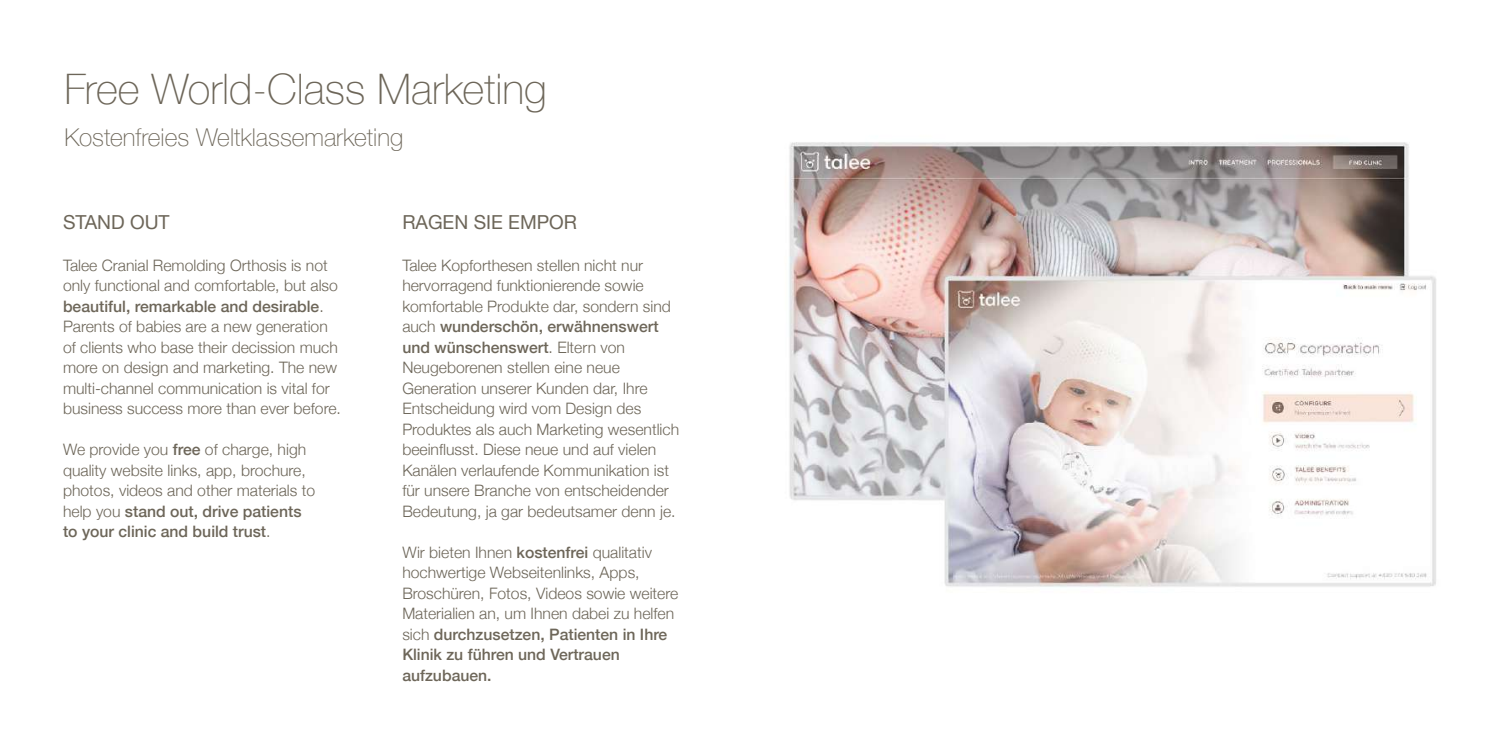
<style>
.page{position:relative;width:1489px;height:745px;background:#fff}
.page>*{position:absolute;margin:0;border:0;box-sizing:border-box;transform-origin:0 0}
.t1{font:100 42px "Helvetica Neue";color:#6d6659}
.t2{font:100 24.5px "Helvetica Neue";color:#6d6659}
.t3{font:19.25px "Helvetica Neue";color:#6d6659}
.t4{font:300 15.75px/20.5px "Helvetica Neue";color:#6d6659}
.s1{font-weight:500}
</style>
<div class="page">
<img style="left:789px;top:142px;width:647px;height:445px">
<h1 class="t1" style="left:64px;top:57px;width:484px">Free World-Class Marketing</h1>
<h2 class="t2" style="left:64px;top:118px;width:340px">Kostenfreies Weltklassemarketing</h2>
<p class="t3" style="left:63px;top:208px;width:108px">STAND OUT</p>
<p class="t4" style="left:63px;top:254px;width:279px">Talee Cranial Remolding Orthosis is not only functional and comfortable, but also <span class="s1">beautiful, remarkable and desirable</span>.<br>Parents of babies are a new generation of clients who base their decission much more on design and marketing. The new multi-channel communication is vital for business success more than ever before.</p>
<p class="t4" style="left:63px;top:438px;width:254px">We provide you <span class="s1">free</span> of charge, high quality website links, app, brochure, photos, videos and other materials to help you <span class="s1">stand out, drive patients to your clinic and build trust</span>.</p>
<p class="t3" style="left:402px;top:208px;width:176px">RAGEN SIE EMPOR</p>
<p class="t4" style="left:402px;top:254px;width:278px">Talee Kopforthesen stellen nicht nur hervorragend funktionierende sowie komfortable Produkte dar, sondern sind auch <span class="s1">wunderschön, erwähnenswert und wünschenswert</span>. Eltern von Neugeborenen stellen eine neue Generation unserer Kunden dar, Ihre Entscheidung wird vom Design des Produktes als auch Marketing wesentlich beeinflusst. Diese neue und auf vielen Kanälen verlaufende Kommunikation ist für unsere Branche von entscheidender Bedeutung, ja gar bedeutsamer denn je.</p>
<p class="t4" style="left:402px;top:540px;width:277px">Wir bieten Ihnen <span class="s1">kostenfrei</span> qualitativ hochwertige Webseitenlinks, Apps, Broschüren, Fotos, Videos sowie weitere Materialien an, um Ihnen dabei zu helfen sich <span class="s1">durchzusetzen, Patienten in Ihre Klinik zu führen und Vertrauen aufzubauen.</span></p>
</div>
